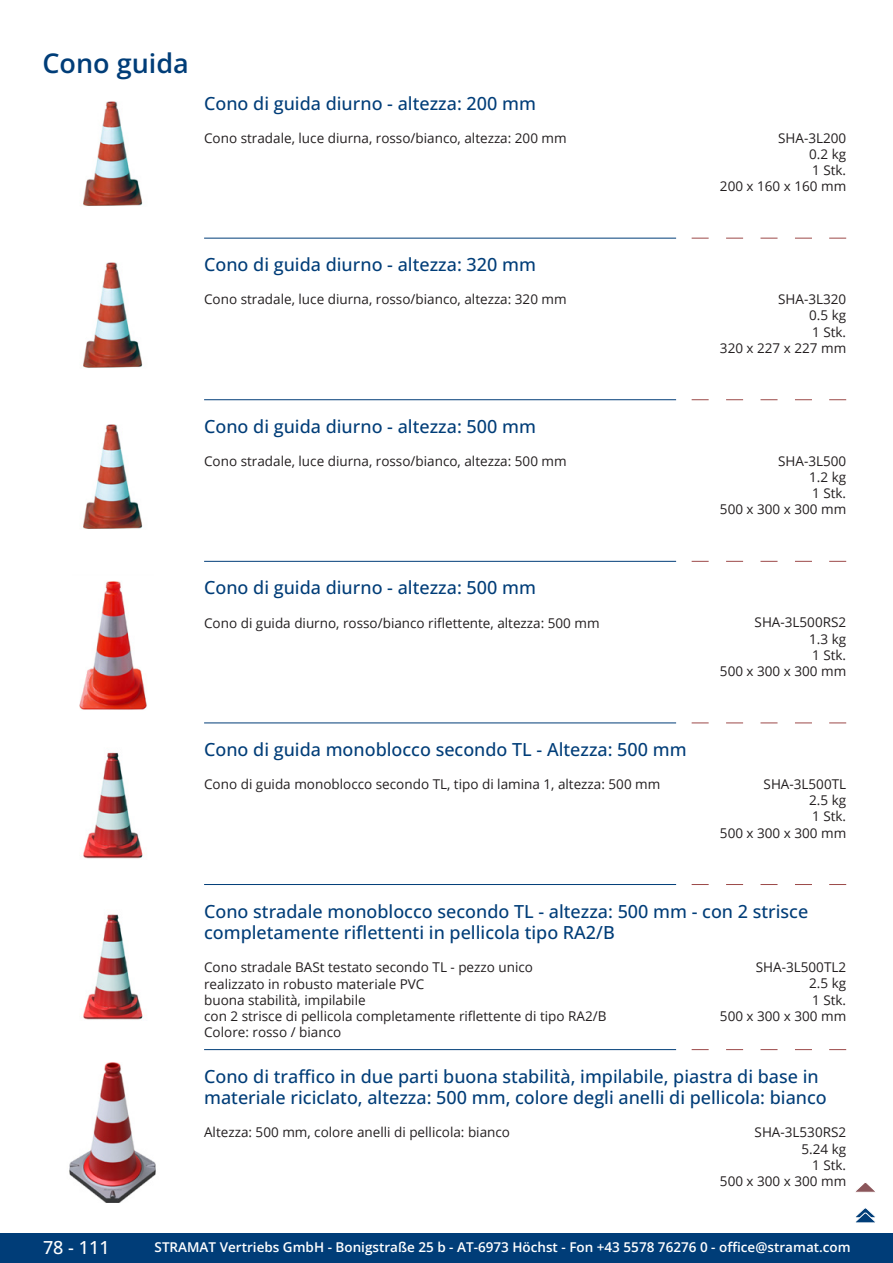
<style>
.page{position:relative;width:893px;height:1263px;background:#fff}
.page>*{position:absolute;margin:0;border:0;box-sizing:border-box;transform-origin:0 0}
.GruppeName{font:600 27px "Open Sans";color:#003d78}
.ArtikelName{font:500 18px/21.6px "Open Sans";color:#003d78}
.t1{font:500 18px "Open Sans";color:#fff}
.Beschreibung{font:13.5px/16.2px "Open Sans";color:#231f20}
.ArtikelNummer{font:13.5px "Open Sans";color:#231f20}
.t2{font:600 13.5px "Open Sans";color:#fff}
</style>
<div class="page">
<div style="left:0;top:1233px;width:893px;height:30px;background:#003d78"></div>
<img style="left:83px;top:101px;width:60px;height:105px">
<img style="left:83px;top:262px;width:60px;height:106px">
<svg style="left:692px;top:238px;width:17px;height:1px"></svg>
<svg style="left:726px;top:238px;width:17px;height:1px"></svg>
<svg style="left:760px;top:238px;width:17px;height:1px"></svg>
<svg style="left:795px;top:238px;width:17px;height:1px"></svg>
<svg style="left:829px;top:238px;width:17px;height:1px"></svg>
<hr style="left:204px;top:238px;width:472px;height:1px;background:#003d78">
<img style="left:83px;top:424px;width:60px;height:105px">
<svg style="left:692px;top:399px;width:17px;height:1px"></svg>
<svg style="left:726px;top:399px;width:17px;height:1px"></svg>
<svg style="left:760px;top:399px;width:17px;height:1px"></svg>
<svg style="left:795px;top:399px;width:17px;height:1px"></svg>
<svg style="left:829px;top:399px;width:17px;height:1px"></svg>
<hr style="left:204px;top:399px;width:472px;height:1px;background:#003d78">
<img style="left:79px;top:581px;width:68px;height:129px">
<svg style="left:692px;top:561px;width:17px;height:1px"></svg>
<svg style="left:726px;top:561px;width:17px;height:1px"></svg>
<svg style="left:760px;top:561px;width:17px;height:1px"></svg>
<svg style="left:795px;top:561px;width:17px;height:1px"></svg>
<svg style="left:829px;top:561px;width:17px;height:1px"></svg>
<hr style="left:204px;top:561px;width:472px;height:1px;background:#003d78">
<img style="left:83px;top:752px;width:60px;height:107px">
<svg style="left:692px;top:723px;width:17px;height:1px"></svg>
<svg style="left:726px;top:723px;width:17px;height:1px"></svg>
<svg style="left:760px;top:723px;width:17px;height:1px"></svg>
<svg style="left:795px;top:723px;width:17px;height:1px"></svg>
<svg style="left:829px;top:723px;width:17px;height:1px"></svg>
<hr style="left:204px;top:723px;width:472px;height:1px;background:#003d78">
<img style="left:83px;top:914px;width:60px;height:106px">
<svg style="left:692px;top:884px;width:17px;height:1px"></svg>
<svg style="left:726px;top:884px;width:17px;height:1px"></svg>
<svg style="left:760px;top:884px;width:17px;height:1px"></svg>
<svg style="left:795px;top:884px;width:17px;height:1px"></svg>
<svg style="left:829px;top:884px;width:17px;height:1px"></svg>
<hr style="left:204px;top:884px;width:472px;height:1px;background:#003d78">
<img style="left:69px;top:1062px;width:87px;height:141px">
<svg style="left:692px;top:1049px;width:17px;height:1px"></svg>
<svg style="left:726px;top:1049px;width:17px;height:1px"></svg>
<svg style="left:760px;top:1049px;width:17px;height:1px"></svg>
<svg style="left:795px;top:1049px;width:17px;height:1px"></svg>
<svg style="left:829px;top:1049px;width:17px;height:1px"></svg>
<hr style="left:204px;top:1049px;width:472px;height:1px;background:#003d78">
<svg style="left:856px;top:1183px;width:19px;height:9px"></svg>
<svg style="left:855px;top:1208px;width:21px;height:15px"></svg>
<p class="GruppeName" style="left:43px;top:44px;width:148px">Cono guida</p>
<p class="ArtikelName" style="left:204px;top:92px;width:333px">Cono di guida diurno - altezza: 200 mm</p>
<p class="Beschreibung" style="left:204px;top:129px;width:364px">Cono stradale, luce diurna, rosso/bianco, altezza: 200 mm</p>
<p class="ArtikelNummer" style="left:778px;top:128px;width:70px">SHA-3L200</p>
<p class="ArtikelNummer" style="left:809px;top:145px;width:39px">0.2 kg</p>
<p class="ArtikelNummer" style="left:812px;top:161px;width:36px">1 Stk.</p>
<p class="ArtikelNummer" style="left:720px;top:177px;width:128px">200 x 160 x 160 mm</p>
<p class="ArtikelName" style="left:204px;top:253px;width:333px">Cono di guida diurno - altezza: 320 mm</p>
<p class="Beschreibung" style="left:204px;top:291px;width:364px">Cono stradale, luce diurna, rosso/bianco, altezza: 320 mm</p>
<p class="ArtikelNummer" style="left:778px;top:290px;width:70px">SHA-3L320</p>
<p class="ArtikelNummer" style="left:809px;top:306px;width:39px">0.5 kg</p>
<p class="ArtikelNummer" style="left:812px;top:322px;width:36px">1 Stk.</p>
<p class="ArtikelNummer" style="left:720px;top:339px;width:128px">320 x 227 x 227 mm</p>
<p class="ArtikelName" style="left:204px;top:415px;width:333px">Cono di guida diurno - altezza: 500 mm</p>
<p class="Beschreibung" style="left:204px;top:453px;width:364px">Cono stradale, luce diurna, rosso/bianco, altezza: 500 mm</p>
<p class="ArtikelNummer" style="left:778px;top:452px;width:70px">SHA-3L500</p>
<p class="ArtikelNummer" style="left:809px;top:468px;width:39px">1.2 kg</p>
<p class="ArtikelNummer" style="left:812px;top:484px;width:36px">1 Stk.</p>
<p class="ArtikelNummer" style="left:720px;top:500px;width:128px">500 x 300 x 300 mm</p>
<p class="ArtikelName" style="left:204px;top:576px;width:333px">Cono di guida diurno - altezza: 500 mm</p>
<p class="Beschreibung" style="left:204px;top:614px;width:397px">Cono di guida diurno, rosso/bianco riflettente, altezza: 500 mm</p>
<p class="ArtikelNummer" style="left:755px;top:613px;width:93px">SHA-3L500RS2</p>
<p class="ArtikelNummer" style="left:809px;top:629px;width:39px">1.3 kg</p>
<p class="ArtikelNummer" style="left:812px;top:646px;width:36px">1 Stk.</p>
<p class="ArtikelNummer" style="left:720px;top:662px;width:128px">500 x 300 x 300 mm</p>
<p class="ArtikelName" style="left:204px;top:738px;width:484px">Cono di guida monoblocco secondo TL - Altezza: 500 mm</p>
<p class="Beschreibung" style="left:204px;top:776px;width:458px">Cono di guida monoblocco secondo TL, tipo di lamina 1, altezza: 500 mm</p>
<p class="ArtikelNummer" style="left:764px;top:775px;width:84px">SHA-3L500TL</p>
<p class="ArtikelNummer" style="left:809px;top:791px;width:39px">2.5 kg</p>
<p class="ArtikelNummer" style="left:812px;top:807px;width:36px">1 Stk.</p>
<p class="ArtikelNummer" style="left:720px;top:823px;width:128px">500 x 300 x 300 mm</p>
<p class="ArtikelName" style="left:204px;top:900px;width:606px">Cono stradale monoblocco secondo TL - altezza: 500 mm - con 2 strisce completamente riflettenti in pellicola tipo RA2/B</p>
<p class="Beschreibung" style="left:204px;top:959px;width:404px">Cono stradale BASt testato secondo TL - pezzo unico<br>realizzato in robusto materiale PVC<br>buona stabilità, impilabile<br>con 2 strisce di pellicola completamente riflettente di tipo RA2/B Colore: rosso / bianco</p>
<p class="ArtikelNummer" style="left:756px;top:958px;width:92px">SHA-3L500TL2</p>
<p class="ArtikelNummer" style="left:809px;top:974px;width:39px">2.5 kg</p>
<p class="ArtikelNummer" style="left:812px;top:990px;width:36px">1 Stk.</p>
<p class="ArtikelNummer" style="left:720px;top:1007px;width:128px">500 x 300 x 300 mm</p>
<p class="ArtikelName" style="left:204px;top:1065px;width:624px">Cono di traffico in due parti buona stabilità, impilabile, piastra di base in materiale riciclato, altezza: 500 mm, colore degli anelli di pellicola: bianco</p>
<p class="Beschreibung" style="left:204px;top:1124px;width:307px">Altezza: 500 mm, colore anelli di pellicola: bianco</p>
<p class="ArtikelNummer" style="left:755px;top:1123px;width:93px">SHA-3L530RS2</p>
<p class="ArtikelNummer" style="left:801px;top:1139px;width:46px">5.24 kg</p>
<p class="ArtikelNummer" style="left:812px;top:1155px;width:36px">1 Stk.</p>
<p class="ArtikelNummer" style="left:720px;top:1172px;width:128px">500 x 300 x 300 mm</p>
<h2 class="t1" style="left:43px;top:1234px;width:68px">78 - 111</h2>
<p class="t2" style="left:155px;top:1238px;width:698px">STRAMAT Vertriebs GmbH - Bonigstraße 25 b - AT-6973 Höchst - Fon +43 5578 76276 0 - office@stramat.com</p>
</div>
